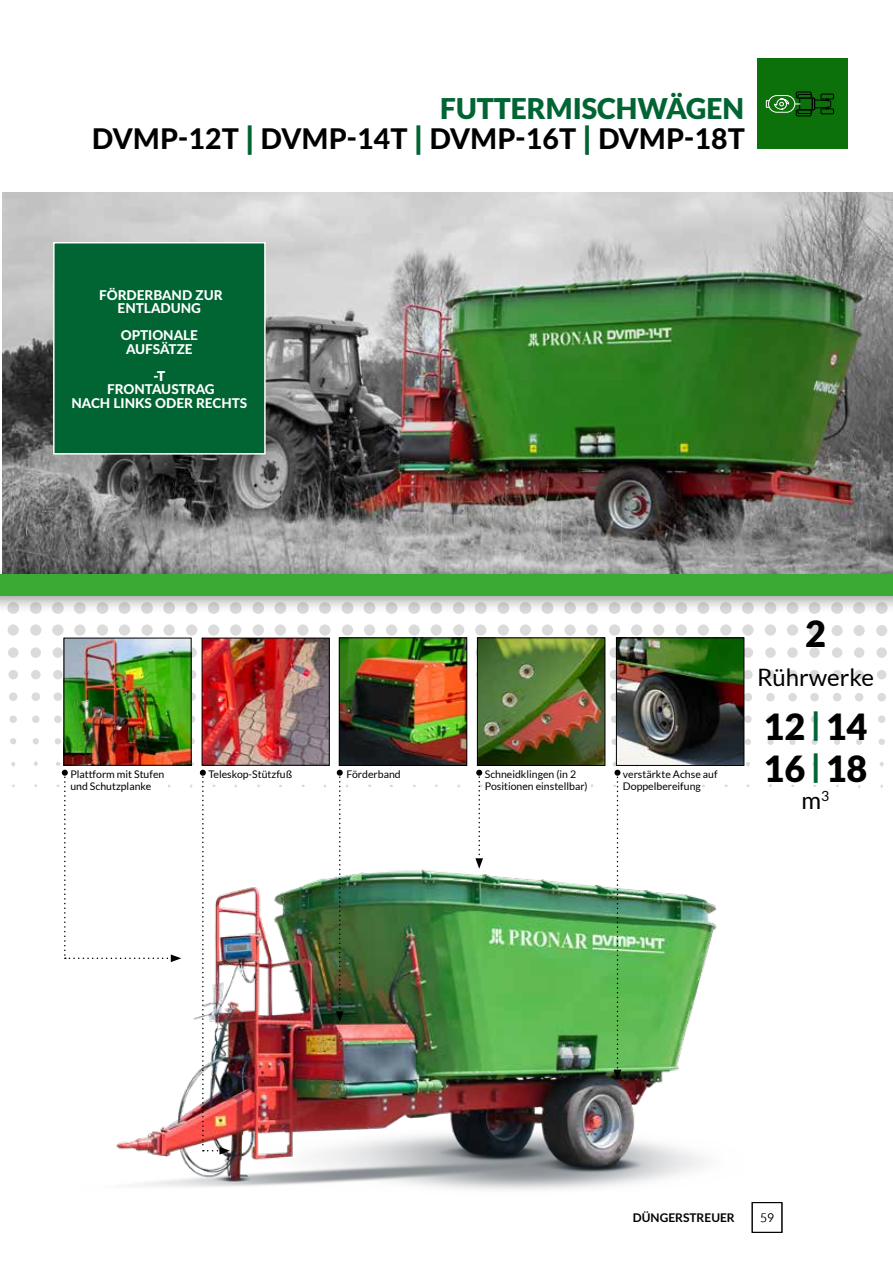
<style>
.page{position:relative;width:893px;height:1263px;background:#fff}
.page>*{position:absolute;margin:0;border:0;box-sizing:border-box;transform-origin:0 0}
.t1{font:900 36px/42px "Lato";color:#000}
.t2{font:800 28.5px/30px "Lato";color:#000;text-align:right}
.t3{font:24px "Lato";color:#000}
.t4{font:800 13.5px/13.5px "Lato";color:#fff;text-align:center}
.t5{font:900 13.5px "Lato";color:#fff}
.t6{font:700 12px "Lato";color:#000}
.t7{font:300 12px "Lato";color:#000}
.t8{font:10.5px/12px "Lato";color:#000}
.s1{font-weight:900;color:#006533}
.s2{font-family:"Glober";font-weight:700;font-size:30px;color:#006533}
</style>
<div class="page">
<svg style="left:765px;top:624px;width:11px;height:12px"></svg>
<svg style="left:787px;top:624px;width:11px;height:12px"></svg>
<svg style="left:8px;top:624px;width:11px;height:12px"></svg>
<svg style="left:30px;top:624px;width:11px;height:12px"></svg>
<svg style="left:52px;top:624px;width:12px;height:12px"></svg>
<svg style="left:74px;top:624px;width:12px;height:12px"></svg>
<svg style="left:97px;top:624px;width:11px;height:12px"></svg>
<svg style="left:119px;top:624px;width:11px;height:12px"></svg>
<svg style="left:141px;top:624px;width:12px;height:12px"></svg>
<svg style="left:163px;top:624px;width:12px;height:12px"></svg>
<svg style="left:186px;top:624px;width:11px;height:12px"></svg>
<svg style="left:208px;top:624px;width:11px;height:12px"></svg>
<svg style="left:230px;top:624px;width:11px;height:12px"></svg>
<svg style="left:253px;top:624px;width:11px;height:12px"></svg>
<svg style="left:275px;top:624px;width:11px;height:12px"></svg>
<svg style="left:297px;top:624px;width:12px;height:12px"></svg>
<svg style="left:319px;top:624px;width:12px;height:12px"></svg>
<svg style="left:342px;top:624px;width:11px;height:12px"></svg>
<svg style="left:364px;top:624px;width:11px;height:12px"></svg>
<svg style="left:386px;top:624px;width:11px;height:12px"></svg>
<svg style="left:408px;top:624px;width:12px;height:12px"></svg>
<svg style="left:430px;top:624px;width:12px;height:12px"></svg>
<svg style="left:453px;top:624px;width:11px;height:12px"></svg>
<svg style="left:475px;top:624px;width:11px;height:12px"></svg>
<svg style="left:498px;top:624px;width:11px;height:12px"></svg>
<svg style="left:520px;top:624px;width:11px;height:12px"></svg>
<svg style="left:542px;top:624px;width:11px;height:12px"></svg>
<svg style="left:564px;top:624px;width:12px;height:12px"></svg>
<svg style="left:586px;top:624px;width:12px;height:12px"></svg>
<svg style="left:609px;top:624px;width:11px;height:12px"></svg>
<svg style="left:631px;top:624px;width:11px;height:12px"></svg>
<svg style="left:653px;top:624px;width:11px;height:12px"></svg>
<svg style="left:675px;top:624px;width:12px;height:12px"></svg>
<svg style="left:698px;top:624px;width:11px;height:12px"></svg>
<svg style="left:720px;top:624px;width:12px;height:12px"></svg>
<svg style="left:742px;top:624px;width:12px;height:12px"></svg>
<svg style="left:809px;top:625px;width:11px;height:11px"></svg>
<svg style="left:831px;top:625px;width:12px;height:11px"></svg>
<svg style="left:853px;top:625px;width:12px;height:11px"></svg>
<svg style="left:876px;top:625px;width:11px;height:11px"></svg>
<svg style="left:475px;top:647px;width:2px;height:11px"></svg>
<svg style="left:744px;top:647px;width:9px;height:11px"></svg>
<svg style="left:191px;top:647px;width:6px;height:11px"></svg>
<svg style="left:53px;top:647px;width:10px;height:11px"></svg>
<svg style="left:31px;top:647px;width:10px;height:11px"></svg>
<svg style="left:8px;top:647px;width:11px;height:11px"></svg>
<svg style="left:854px;top:647px;width:10px;height:11px"></svg>
<svg style="left:832px;top:647px;width:10px;height:11px"></svg>
<svg style="left:809px;top:647px;width:11px;height:11px"></svg>
<svg style="left:787px;top:647px;width:11px;height:11px"></svg>
<svg style="left:765px;top:647px;width:11px;height:11px"></svg>
<svg style="left:876px;top:647px;width:11px;height:11px"></svg>
<svg style="left:609px;top:647px;width:7px;height:11px"></svg>
<svg style="left:191px;top:670px;width:5px;height:9px"></svg>
<svg style="left:610px;top:670px;width:6px;height:9px"></svg>
<svg style="left:744px;top:670px;width:9px;height:9px"></svg>
<svg style="left:766px;top:670px;width:9px;height:9px"></svg>
<svg style="left:788px;top:670px;width:9px;height:9px"></svg>
<svg style="left:810px;top:670px;width:9px;height:9px"></svg>
<svg style="left:832px;top:670px;width:10px;height:9px"></svg>
<svg style="left:854px;top:670px;width:10px;height:9px"></svg>
<svg style="left:877px;top:670px;width:9px;height:9px"></svg>
<svg style="left:31px;top:670px;width:10px;height:9px"></svg>
<svg style="left:8px;top:670px;width:10px;height:9px"></svg>
<svg style="left:53px;top:670px;width:10px;height:9px"></svg>
<svg style="left:855px;top:693px;width:8px;height:8px"></svg>
<svg style="left:877px;top:693px;width:9px;height:8px"></svg>
<svg style="left:54px;top:692px;width:8px;height:9px"></svg>
<svg style="left:9px;top:692px;width:9px;height:9px"></svg>
<svg style="left:31px;top:692px;width:9px;height:9px"></svg>
<svg style="left:191px;top:692px;width:5px;height:9px"></svg>
<svg style="left:610px;top:693px;width:6px;height:8px"></svg>
<svg style="left:744px;top:693px;width:8px;height:8px"></svg>
<svg style="left:766px;top:693px;width:9px;height:8px"></svg>
<svg style="left:788px;top:693px;width:9px;height:8px"></svg>
<svg style="left:810px;top:693px;width:9px;height:8px"></svg>
<svg style="left:833px;top:693px;width:8px;height:8px"></svg>
<svg style="left:9px;top:715px;width:8px;height:8px"></svg>
<svg style="left:32px;top:715px;width:8px;height:8px"></svg>
<svg style="left:54px;top:715px;width:8px;height:8px"></svg>
<svg style="left:191px;top:715px;width:4px;height:8px"></svg>
<svg style="left:611px;top:715px;width:5px;height:8px"></svg>
<svg style="left:744px;top:715px;width:8px;height:8px"></svg>
<svg style="left:767px;top:715px;width:7px;height:8px"></svg>
<svg style="left:789px;top:715px;width:7px;height:8px"></svg>
<svg style="left:811px;top:715px;width:7px;height:8px"></svg>
<svg style="left:833px;top:715px;width:8px;height:8px"></svg>
<svg style="left:855px;top:715px;width:8px;height:8px"></svg>
<svg style="left:878px;top:715px;width:7px;height:8px"></svg>
<svg style="left:878px;top:739px;width:7px;height:6px"></svg>
<svg style="left:191px;top:738px;width:4px;height:6px"></svg>
<svg style="left:55px;top:738px;width:6px;height:6px"></svg>
<svg style="left:33px;top:738px;width:6px;height:6px"></svg>
<svg style="left:10px;top:738px;width:6px;height:6px"></svg>
<svg style="left:611px;top:739px;width:5px;height:6px"></svg>
<svg style="left:745px;top:739px;width:6px;height:6px"></svg>
<svg style="left:767px;top:739px;width:7px;height:6px"></svg>
<div style="left:789px;top:739px;width:7px;height:6px;background:#dadada;border-radius:50%"></div>
<svg style="left:811px;top:739px;width:7px;height:6px"></svg>
<svg style="left:834px;top:739px;width:6px;height:6px"></svg>
<svg style="left:856px;top:739px;width:6px;height:6px"></svg>
<svg style="left:746px;top:762px;width:4px;height:5px"></svg>
<svg style="left:768px;top:761px;width:5px;height:5px"></svg>
<svg style="left:790px;top:762px;width:6px;height:4px"></svg>
<svg style="left:812px;top:762px;width:6px;height:4px"></svg>
<svg style="left:835px;top:762px;width:5px;height:4px"></svg>
<svg style="left:857px;top:762px;width:5px;height:4px"></svg>
<svg style="left:879px;top:762px;width:5px;height:5px"></svg>
<svg style="left:34px;top:761px;width:4px;height:5px"></svg>
<svg style="left:11px;top:762px;width:4px;height:5px"></svg>
<svg style="left:189px;top:762px;width:5px;height:4px"></svg>
<img style="left:2px;top:192px;width:891px;height:372px">
<img style="left:116px;top:869px;width:636px;height:363px">
<div style="left:752px;top:1202px;width:30px;height:30px;border:1px solid #000"></div>
<svg style="left:612px;top:762px;width:9px;height:318px"></svg>
<svg style="left:475px;top:762px;width:8px;height:107px"></svg>
<svg style="left:336px;top:762px;width:14px;height:260px"></svg>
<img style="left:200px;top:762px;width:39px;height:392px">
<svg style="left:56px;top:762px;width:125px;height:200px"></svg>
<div style="left:0;top:564px;width:893px;height:50px;background:#000;opacity:.4"></div>
<div style="left:0;top:574px;width:893px;height:22px;background:#3aaa35"></div>
<div style="left:757px;top:58px;width:90px;height:91px;background:#0d710b"></div>
<img style="left:479px;top:640px;width:124px;height:124px">
<div style="left:477px;top:638px;width:128px;height:128px;border:1px solid #000"></div>
<img style="left:341px;top:640px;width:124px;height:124px">
<div style="left:339px;top:638px;width:128px;height:128px;border:1px solid #000"></div>
<img style="left:618px;top:640px;width:124px;height:124px">
<div style="left:616px;top:638px;width:128px;height:128px;border:1px solid #000"></div>
<img style="left:204px;top:640px;width:123px;height:123px">
<img style="left:66px;top:640px;width:123px;height:123px">
<div style="left:54px;top:243px;width:211px;height:211px;background:#006533"></div>
<div style="left:53px;top:242px;width:213px;height:213px;border:2px solid #fff"></div>
<div style="left:821px;top:94px;width:13px;height:5px;border:1px solid #000"></div>
<div style="left:796px;top:92px;width:15px;height:6px;border:1px solid #000"></div>
<div style="left:821px;top:109px;width:13px;height:5px;border:1px solid #000"></div>
<div style="left:796px;top:110px;width:15px;height:6px;border:1px solid #000"></div>
<svg style="left:766px;top:94px;width:65px;height:20px"></svg>
<h2 class="t2" style="left:92px;top:92px;width:654px"><span class="s1">FUTTERMISCHWÄGEN<br></span>DVMP-12T <span class="s2">|</span> DVMP-14T <span class="s2">|</span> DVMP-16T <span class="s2">|</span> DVMP-18T</h2>
<p class="t4" style="left:99px;top:287px;width:125px">FÖRDERBAND ZUR<br>ENTLADUNG</p>
<p class="t4" style="left:121px;top:328px;width:79px">OPTIONALE<br>AUFSÄTZE</p>
<p class="t5" style="left:153px;top:368px;width:13px">-T</p>
<p class="t4" style="left:71px;top:382px;width:177px">FRONTAUSTRAG<br>NACH LINKS ODER RECHTS</p>
<p class="t8" style="left:70px;top:768px;width:95px">Plattform mit Stufen</p>
<p class="t8" style="left:208px;top:768px;width:85px">Teleskop-Stützfuß</p>
<p class="t8" style="left:70px;top:780px;width:82px">und Schutzplanke</p>
<p class="t8" style="left:485px;top:768px;width:104px">Schneidklingen (in 2<br>Positionen einstellbar)</p>
<p class="t8" style="left:347px;top:768px;width:56px">Förderband</p>
<p class="t8" style="left:623px;top:768px;width:96px">verstärkte Achse auf<br>Doppelbereifung</p>
<h1 class="t1" style="left:805px;top:612px;width:22px">2</h1>
<h3 class="t3" style="left:757px;top:664px;width:118px">Rührwerke</h3>
<h1 class="t1" style="left:764px;top:705px;width:105px">12 <span class="s2">|</span> 14<br>16 <span class="s2">|</span> 18</h1>
<h3 class="t3" style="left:802px;top:787px;width:29px">m<sup>3</sup></h3>
<p class="t6" style="left:633px;top:1211px;width:103px">DÜNGERSTREUER</p>
<p class="t7" style="left:760px;top:1211px;width:15px">59</p>
</div>
